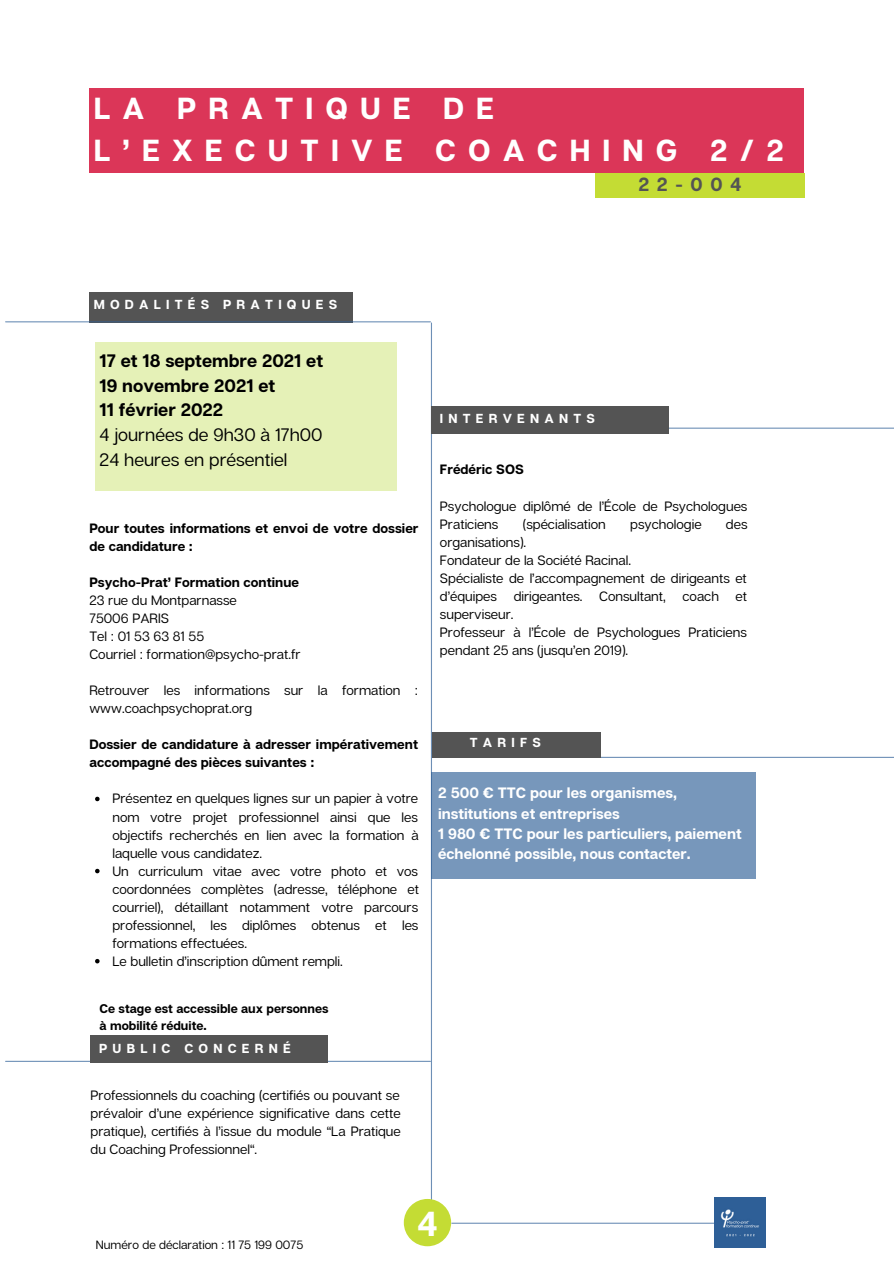
<style>
.page{position:relative;width:894px;height:1264px;background:#fff}
.page>*{position:absolute;margin:0;border:0;box-sizing:border-box;transform-origin:0 0}
.t1{font:700 34.65px "Articulat CF";color:#fff}
.t2{font:700 30.45px/41.8px "Articulat CF";letter-spacing:.4em;color:#fff}
.t3{font:700 19.05px "Articulat CF";color:#545454}
.t4{font:700 18px/24.8px "Articulat CF";color:#000}
.t5{font:18px/24.8px "Articulat CF";color:#000}
.t6{font:700 15px/20.2px "Articulat CF";color:#fff}
.t7{font:13.5px/18px "Articulat CF";color:#000}
.t8{font:700 13.5px/18px "Articulat CF";color:#000}
.t9{font:700 13.05px "Articulat CF";letter-spacing:.4em;color:#fff}
.t10{font:700 12.6px/16.8px "Articulat CF";color:#000}
.t11{font:12px "Articulat CF";color:#000}
</style>
<div class="page">
<hr style="left:431px;top:323px;width:1px;height:898px;background:#2e5f97">
<div style="left:89px;top:292px;width:264px;height:30px;background:#545454"></div>
<div style="left:89px;top:88px;width:714px;height:85px;background:#db3658"></div>
<div style="left:403px;top:1198px;width:48px;height:48px;background:#c4dc34;border-radius:50%"></div>
<hr style="left:6px;top:321px;width:424px;height:1px;background:#2e5f97">
<hr style="left:451px;top:1222px;width:263px;height:1px;background:#2e5f97">
<div style="left:594px;top:173px;width:210px;height:25px;background:#c4dc34"></div>
<img style="left:714px;top:1197px;width:50px;height:50px">
<div style="left:95px;top:342px;width:301px;height:149px;background:#e5f1b7"></div>
<hr style="left:432px;top:756px;width:461px;height:2px;background:#2e5f97">
<div style="left:432px;top:731px;width:169px;height:26px;background:#545454"></div>
<div style="left:431px;top:772px;width:324px;height:106px;background:#7797bb"></div>
<svg style="left:95px;top:796px;width:4px;height:5px"></svg>
<svg style="left:95px;top:868px;width:4px;height:5px"></svg>
<svg style="left:95px;top:958px;width:4px;height:5px"></svg>
<hr style="left:432px;top:427px;width:461px;height:2px;background:#2e5f97">
<div style="left:431px;top:406px;width:238px;height:27px;background:#545454"></div>
<hr style="left:6px;top:1060px;width:424px;height:1px;background:#2e5f97">
<div style="left:91px;top:1035px;width:237px;height:27px;background:#545454"></div>
<h2 class="t2" style="left:94px;top:87px;width:691px">LA PRATIQUE DE<br>L’EXECUTIVE COACHING 2/2</h2>
<h3 class="t3" style="left:638px;top:173px;width:105px">22-004</h3>
<p class="t9" style="left:94px;top:296px;width:245px">MODALITÉS PRATIQUES</p>
<h3 class="t4" style="left:100px;top:347px;width:225px">17 et 18 septembre 2021 et<br>19 novembre 2021 et<br>11 février 2022</h3>
<h3 class="t5" style="left:100px;top:422px;width:224px">4 journées de 9h30 à 17h00<br>24 heures en présentiel</h3>
<p class="t8" style="left:89px;top:519px;width:330px">Pour toutes informations et envoi de votre dossier de candidature :</p>
<p class="t8" style="left:89px;top:573px;width:211px">Psycho-Prat’ Formation continue</p>
<p class="t7" style="left:89px;top:591px;width:212px">23 rue du Montparnasse<br>75006 PARIS<br>Tel : 01 53 63 81 55<br>Courriel : formation@psycho-prat.fr</p>
<p class="t7" style="left:89px;top:681px;width:330px">Retrouver les informations sur la formation : www.coachpsychoprat.org</p>
<p class="t8" style="left:89px;top:735px;width:330px">Dossier de candidature à adresser impérativement accompagné des pièces suivantes :</p>
<p class="t7" style="left:112px;top:789px;width:308px">Présentez en quelques lignes sur un papier à votre nom votre projet professionnel ainsi que les objectifs recherchés en lien avec la formation à laquelle vous candidatez.<br>Un curriculum vitae avec votre photo et vos coordonnées complètes (adresse, téléphone et courriel), détaillant notamment votre parcours professionnel, les diplômes obtenus et les formations effectuées.<br>Le bulletin d’inscription dûment rempli.</p>
<p class="t10" style="left:100px;top:999px;width:230px">Ce stage est accessible aux personnes à mobilité réduite.</p>
<p class="t9" style="left:99px;top:1039px;width:193px">PUBLIC CONCERNÉ</p>
<p class="t7" style="left:90px;top:1085px;width:311px;text-align:justify">Professionnels du coaching (certifiés ou pouvant se prévaloir d’une expérience significative dans cette pratique), certifiés à l’issue du module “La Pratique du Coaching Professionnel“.</p>
<p class="t9" style="left:440px;top:410px;width:156px">INTERVENANTS</p>
<p class="t8" style="left:440px;top:460px;width:85px">Frédéric SOS</p>
<p class="t7" style="left:440px;top:496px;width:309px">Psychologue diplômé de l’École de Psychologues<br>Praticiens</p>
<p class="t7" style="left:522px;top:514px;width:85px">(spécialisation</p>
<p class="t7" style="left:630px;top:514px;width:73px">psychologie</p>
<p class="t7" style="left:725px;top:514px;width:23px">des</p>
<p class="t7" style="left:440px;top:532px;width:308px">organisations).<br>Fondateur de la Société Racinal.<br>Spécialiste de l’accompagnement de dirigeants et d’équipes dirigeantes. Consultant, coach et superviseur.<br>Professeur à l’École de Psychologues Praticiens pendant 25 ans (jusqu’en 2019).</p>
<p class="t9" style="left:470px;top:733px;width:73px">TARIFS</p>
<p class="t6" style="left:438px;top:782px;width:305px">2 500 € TTC pour les organismes, institutions et entreprises<br>1 980 € TTC pour les particuliers, paiement échelonné possible, nous contacter.</p>
<p class="t11" style="left:96px;top:1237px;width:209px">Numéro de déclaration : 11 75 199 0075</p>
<h1 class="t1" style="left:417px;top:1201px;width:22px">4</h1>
</div>
